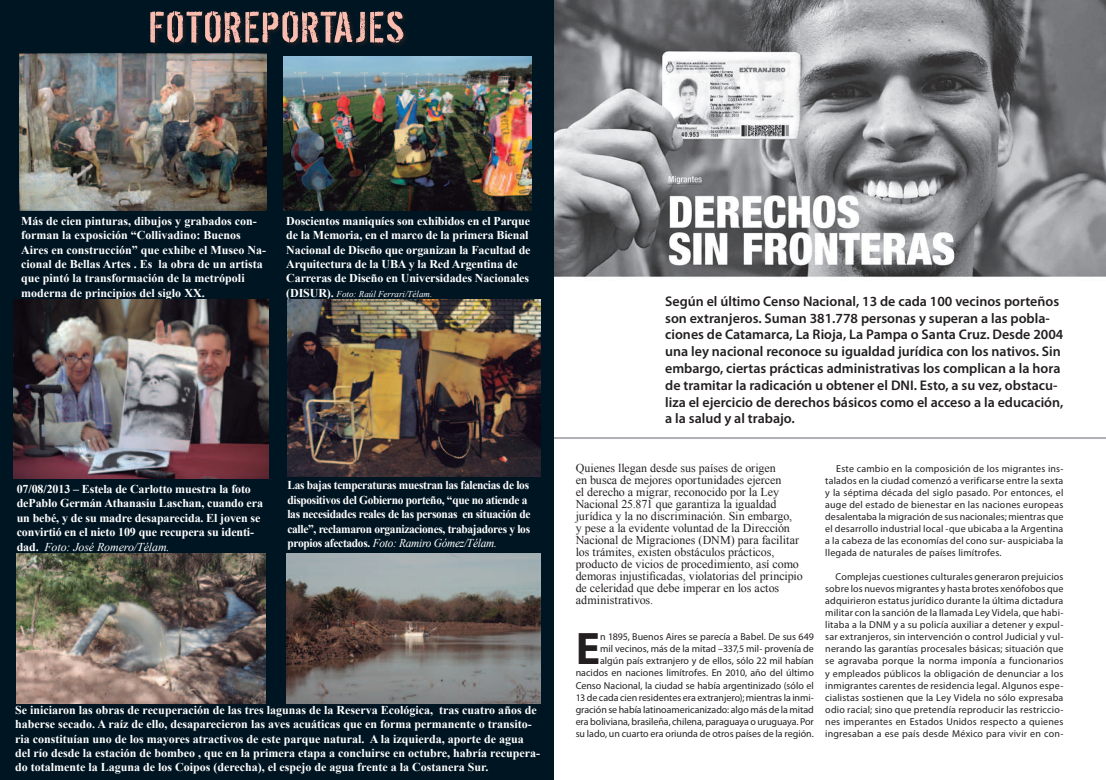
<style>
.page{position:relative;width:1106px;height:780px;background:#fff}
.page>*{position:absolute;margin:0;border:0;box-sizing:border-box;transform-origin:0 0}
.t1{font:48px "Dirty Ego";letter-spacing:.04em;color:#fabcae;scale:1.1 1}
.t2{font:700 45.7px "Myriad Pro";color:#231f20}
.t3{font:600 14px/16.8px "Myriad Pro";color:#231f20}
.t4{font:700 12px/14.4px "Times New Roman";color:#fff}
.t5{font:12px/12px "Times New Roman";color:#231f20}
.t6{font:700 12px/14.4px "Times New Roman";letter-spacing:-.025em;color:#fff;scale:.95 1}
.t7{font:10px/12px "Myriad Pro";color:#231f20;text-align:justify}
.t8{font:italic 9px "Times New Roman";color:#fff}
.s1{font-weight:700;font-style:normal;font-size:12px}
.s2{font-weight:400;font-style:italic}
</style>
<div class="page">
<img style="left:553px;top:0;width:553px;height:287px">
<hr style="left:553px;top:437px;width:553px;height:2px;background:#b0b1b5">
<div style="left:0;top:0;width:553px;height:780px;background:#001522"></div>
<div style="left:150px;top:11px;width:259px;height:38px;background:#231f20;opacity:.75"></div>
<img style="left:20px;top:54px;width:247px;height:157px">
<img style="left:13px;top:299px;width:255px;height:179px">
<img style="left:286px;top:554px;width:254px;height:149px">
<img style="left:283px;top:56px;width:249px;height:154px">
<img style="left:17px;top:553px;width:248px;height:150px">
<img style="left:287px;top:299px;width:253px;height:177px">
<h1 class="t1" style="left:149px;top:2px;width:233px">FOTOREPORTAJES</h1>
<p class="t4" style="left:21px;top:213px;width:246px">Más de cien pinturas, dibujos y grabados con&shy;forman la exposición “Collivadino: Buenos Aires en construcción” que exhibe el Museo Na&shy;cional de Bellas Artes . Es la obra de un artista que pintó la transformación de la metrópoli moderna de principios del siglo XX.</p>
<p class="t4" style="left:286px;top:213px;width:246px">Doscientos maniquíes son exhibidos en el Parque de la Memoria, en el marco de la primera Bienal Nacional de Diseño que organizan la Facultad de Arquitectura de la UBA y la Red Argentina de Carreras de Diseño en Universidades Nacionales</p>
<p class="t8" style="left:286px;top:288px;width:148px"><span class="s1">(DISUR).</span> Foto: Raúl Ferrari/Télam.</p>
<p class="t4" style="left:17px;top:481px;width:248px">07/08/2013 – Estela de Carlotto muestra la foto dePablo Germán Athanasiu Laschan, cuando era un bebé, y de su madre desaparecida. El joven se convirtió en el nieto 109 que recupera su identi&shy;dad. <span class="s2">Foto: José Romero/Télam.</span></p>
<p class="t6" style="left:287px;top:478px;width:257px">Las bajas temperaturas muestran las falencias de los dispositivos del Gobierno porteño, “que no atiende a las necesidades reales de las personas en situación de calle”, reclamaron organizaciones, trabajadores y los propios afectados. <span class="s2">Foto: Ramiro Gómez/Télam.</span></p>
<p class="t4" style="left:15px;top:702px;width:526px">Se iniciaron las obras de recuperación de las tres lagunas de la Reserva Ecológica, tras cuatro años de haberse secado. A raíz de ello, desaparecieron las aves acuáticas que en forma permanente o transito&shy;ria constituían uno de los mayores atractivos de este parque natural. A la izquierda, aporte de agua del río desde la estación de bombeo , que en la primera etapa a concluirse en octubre, habría recupera&shy;do totalmente la Laguna de los Coipos (derecha), el espejo de agua frente a la Costanera Sur.</p>
<p class="t3" style="left:665px;top:292px;width:400px">Según el último Censo Nacional, 13 de cada 100 vecinos porteños son extranjeros. Suman 381.778 personas y superan a las pobla&shy;ciones de Catamarca, La Rioja, La Pampa o Santa Cruz. Desde 2004 una ley nacional reconoce su igualdad jurídica con los nativos. Sin embargo, ciertas prácticas administrativas los complican a la hora de tramitar la radicación u obtener el DNI. Esto, a su vez, obstacu&shy;liza el ejercicio de derechos básicos como el acceso a la educación, a la salud y al trabajo.</p>
<p class="t5" style="left:575px;top:461px;width:228px">Quienes llegan desde sus países de origen<br>en busca de mejores oportunidades ejercen<br>el derecho a migrar, reconocido por la Ley Nacional 25.871 que garantiza la igualdad jurídica y la no discriminación. Sin embargo,<br>y pese a la evidente voluntad de la Dirección Nacional de Migraciones (DNM) para facilitar los trámites, existen obstáculos prácticos, producto de vicios de procedimiento, así como demoras injustificadas, violatorias del principio de celeridad que debe imperar en los actos administrativos.</p>
<p class="t7" style="left:575px;top:630px;width:240px;text-align:right">n 1895, Buenos Aires se parecía a Babel. De sus 649<br>mil vecinos, más de la mitad –337,5 mil- provenía de algún país extranjero y de ellos, sólo 22 mil habían nacidos en naciones limítrofes. En 2010, año del último Censo Nacional, la ciudad se había argentinizado (sólo el 13 de cada cien residentes era extranjero); mientras la inmi&shy;gración se había latinoamericanizado: algo más de la mitad era boliviana, brasileña, chilena, paraguaya o uruguaya. Por su lado, un cuarto era oriunda de otros países de la región.</p>
<h2 class="t2" style="left:575px;top:619px;width:26px">E</h2>
<p class="t7" style="left:825px;top:462px;width:240px;text-indent:11px">Este cambio en la composición de los migrantes ins&shy;talados en la ciudad comenzó a verificarse entre la sexta y la séptima década del siglo pasado. Por entonces, el auge del estado de bienestar en las naciones europeas desalentaba la migración de sus nacionales; mientras que el desarrollo industrial local -que ubicaba a la Argentina a la cabeza de las economías del cono sur- auspiciaba la llegada de naturales de países limítrofes.</p>
<p class="t7" style="left:825px;top:570px;width:240px;text-indent:10px">Complejas cuestiones culturales generaron prejuicios sobre los nuevos migrantes y hasta brotes xenófobos que adquirieron estatus jurídico durante la última dictadura militar con la sanción de la llamada Ley Videla, que habi&shy;litaba a la DNM y a su policía auxiliar a detener y expul&shy;sar extranjeros, sin intervención o control Judicial y vul&shy;nerando las garantías procesales básicas; situación que se agravaba porque la norma imponía a funcionarios y empleados públicos la obligación de denunciar a los inmigrantes carentes de residencia legal. Algunos espe&shy;cialistas sostienen que la Ley Videla no sólo expresaba odio racial; sino que pretendía reproducir las restriccio&shy;nes imperantes en Estados Unidos respecto a quienes ingresaban a ese país desde México para vivir en con-</p>
</div>
